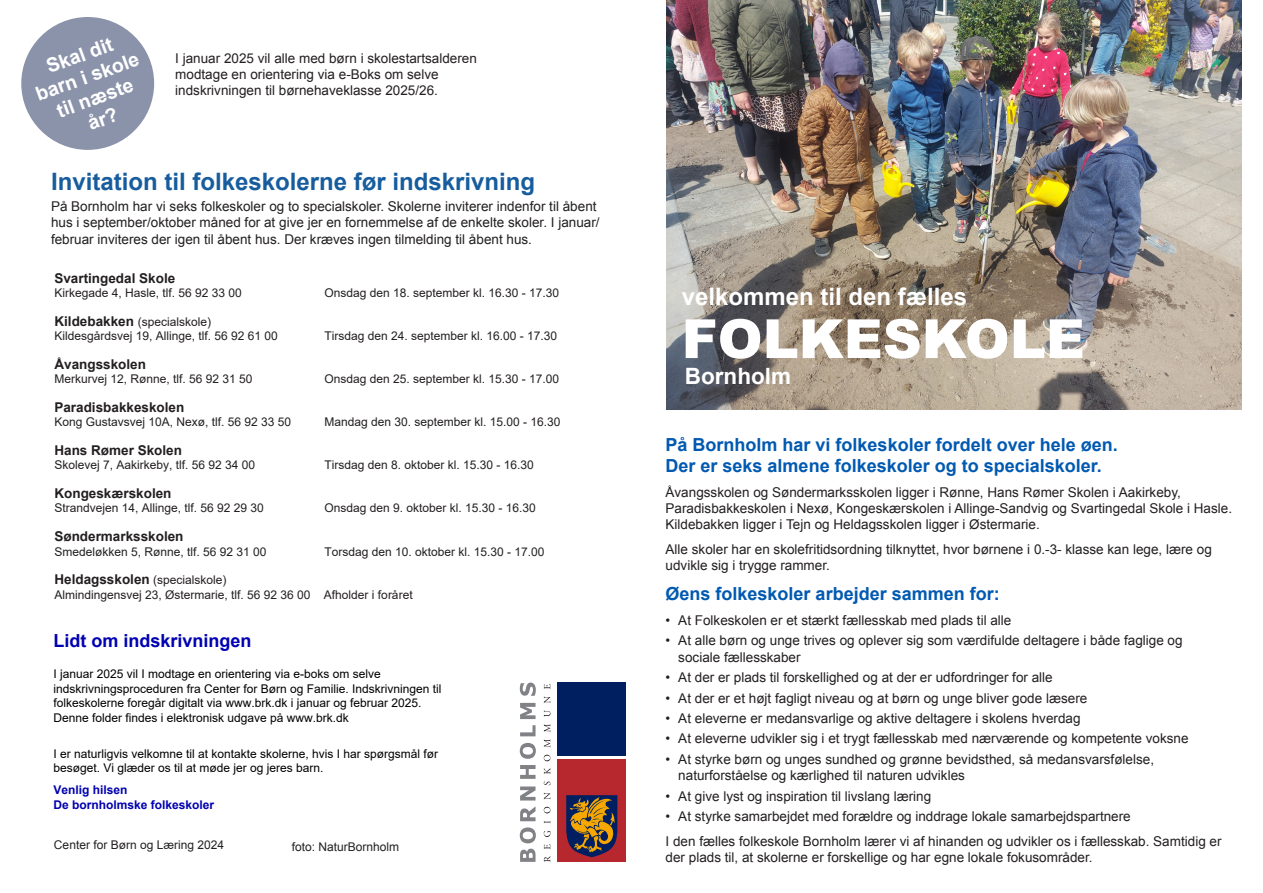
<style>
.page{position:relative;width:1263px;height:893px;background:#fff}
.page>*{position:absolute;margin:0;border:0;box-sizing:border-box;transform-origin:0 0}
.Afsnitsformat_1{font:900 54px "Arial";color:#fff}
.Afsnitsformat_1-2{font:700 24px "Arial";color:#175d9e}
.Afsnitsformat_1-3{font:700 24px "Arial";color:#fff}
.Afsnitsformat_1-4{font:700 22.5px "Arial";color:#fff}
.Afsnitsformat_1-5{font:700 19.5px "Arial";color:#fff}
.Afsnitsformat_1-6{font:700 18px/21.6px "Arial";color:#0059b1}
.t1{font:700 18px "Arial";color:#0000b3}
.t2{font:13.5px/16.2px "Arial";color:#231f20}
.t3{font:700 13.5px "Arial";color:#231f20}
.t4{font:12px/14.2px "Arial";color:#231f20}
.t5{font:12px/14.4px "Arial";color:#000}
.t6{font:700 12px/14.4px "Arial";color:#0000b0}
.t7{font:12px "Arial";color:#231f20}
.s1{font-style:inherit}
.s2{font-weight:700;font-size:13.5px}
</style>
<div class="page">
<img style="left:666px;top:0;width:575px;height:409px">
<div style="left:21px;top:17px;width:133px;height:133px;background:#8b93aa;border-radius:50%"></div>
<div style="left:558px;top:759px;width:68px;height:103px;background:#b6282d"></div>
<div style="left:558px;top:683px;width:68px;height:73px;background:#001f61"></div>
<svg style="left:566px;top:795px;width:51px;height:62px;background:#6a5138"></svg>
<svg style="left:544px;top:684px;width:6px;height:178px"></svg>
<svg style="left:520px;top:683px;width:16px;height:179px"></svg>
<p class="Afsnitsformat_1-5" style="left:43px;top:55px;width:71px;rotate:-20deg">Skal dit</p>
<p class="Afsnitsformat_1-5" style="left:32px;top:83px;width:110px;rotate:-20deg">barn i skole</p>
<p class="Afsnitsformat_1-5" style="left:53px;top:99px;width:82px;rotate:-20deg">til næste</p>
<p class="t2" style="left:175px;top:50px;width:303px">I januar 202<span class="s1">5</span> vil alle med børn i skolestartsalder<span class="s1">en </span>modtage en orientering via e-Boks om selve indskrivningen til børnehaveklasse 202<span class="s1">5</span>/2<span class="s1">6</span>.</p>
<p class="Afsnitsformat_1-2" style="left:51px;top:165px;width:486px">Invitation til folkeskolerne før indskrivning</p>
<p class="t2" style="left:51px;top:198px;width:550px">På Bornholm har vi seks folkeskoler og to specialskoler. Skolerne inviterer indenfor til åbent hus i september/oktober måned for at give jer en fornemmelse af de enkelte skoler. I januar/ februar inviteres der igen til åbent hus. Der kræves ingen tilmelding til åbent hus.</p>
<p class="t3" style="left:54px;top:268px;width:122px">Svartingedal Skole</p>
<p class="t4" style="left:54px;top:286px;width:189px">Kirkegade 4, Hasle, tlf. 56 92 33 00</p>
<p class="t4" style="left:324px;top:286px;width:236px">Onsdag den 18. september kl. 16.30 - 17.30</p>
<p class="t4" style="left:54px;top:314px;width:225px"><span class="s2">Kildebakken</span> (specialskole)<br>Kildesgårdsvej 19, Allinge, tlf. 56 92 61 00</p>
<p class="t4" style="left:324px;top:329px;width:234px">Tirsdag den 24. september kl. <span class="s1">16.00 - 17.30</span></p>
<p class="t3" style="left:54px;top:355px;width:93px">Åvangsskolen</p>
<p class="t4" style="left:54px;top:372px;width:200px">Merkurvej 12, Rønne, tlf. 56 92 31 50</p>
<p class="t4" style="left:324px;top:372px;width:236px">Onsdag den 25. september kl. 15.30 - 17.00</p>
<p class="t3" style="left:54px;top:398px;width:131px">Paradisbakkeskolen</p>
<p class="t4" style="left:54px;top:415px;width:238px">Kong Gustavsvej 10A, Nexø, tlf. 56 92 33 50</p>
<p class="t4" style="left:324px;top:415px;width:238px">Mandag den 30. september kl. 15.00 - 16.30</p>
<p class="t3" style="left:54px;top:441px;width:129px">Hans Rømer Skolen</p>
<p class="t4" style="left:54px;top:458px;width:202px">Skolevej 7, Aakirkeby, tlf. 56 92 34 00</p>
<p class="t4" style="left:324px;top:458px;width:211px">Tirsdag den 8. oktober kl. 15.30 - 16.30</p>
<p class="t3" style="left:54px;top:484px;width:119px">Kongeskærskolen</p>
<p class="t4" style="left:54px;top:501px;width:211px">Strandvejen 14, Allinge, tlf. 56 92 29 30</p>
<p class="t4" style="left:324px;top:501px;width:213px">Onsdag den 9. oktober kl. 15.30 - 16.30</p>
<p class="t3" style="left:54px;top:527px;width:131px">Søndermarksskolen</p>
<p class="t4" style="left:54px;top:544px;width:214px">Smedeløkken 5, Rønne, tlf. 56 92 31 00</p>
<p class="t4" style="left:324px;top:544px;width:222px">Torsdag den 10. oktober kl. 15.30 - 17.00</p>
<p class="t4" style="left:54px;top:573px;width:360px"><span class="s2">Heldagsskolen</span> (specialskole)<br>Almindingensvej 23, Østermarie, tlf. 56 92 36 00 Afholder i foråret</p>
<h3 class="t1" style="left:53px;top:628px;width:200px">Lidt om indskrivningen</h3>
<p class="t5" style="left:53px;top:667px;width:390px">I januar 2025 vil I modtage en orientering via e-boks om selve indskrivningsproceduren fra Center for Børn og Familie. Indskrivningen til folkeskolerne foregår digitalt via www.brk.dk i januar og februar 2025.<br>Denne folder findes i elektronisk udgave på www.brk.dk</p>
<p class="t5" style="left:53px;top:746px;width:386px">I er naturligvis velkomne til at kontakte skolerne, hvis I har spørgsmål før besøget. Vi glæder os til at møde jer og jeres barn.</p>
<p class="t6" style="left:53px;top:783px;width:162px">Venlig hilsen<br>De bornholmske folkeskoler</p>
<p class="t4" style="left:54px;top:838px;width:172px"><span class="s1">Center for</span> Børn og Læring <span class="s1">202</span>4</p>
<p class="t7" style="left:292px;top:839px;width:109px">foto: NaturBornholm</p>
<p class="Afsnitsformat_1-3" style="left:682px;top:280px;width:287px">velkommen til den fælles</p>
<p class="Afsnitsformat_1" style="left:682px;top:300px;width:405px">FOLKESKOLE</p>
<p class="Afsnitsformat_1-4" style="left:685px;top:361px;width:108px">Bornholm</p>
<p class="Afsnitsformat_1-6" style="left:665px;top:434px;width:454px">På Bornholm har vi folkeskoler fordelt over hele øen.<br>Der er seks almene folkeskoler og to specialskoler.</p>
<p class="t2" style="left:665px;top:484px;width:568px">Åvangsskolen og Søndermarksskolen ligger i Rønne, Hans Rømer Skolen i Aakirkeby,<br>Paradisbakkeskolen i Nexø, Kongeskærskolen i Allinge-Sandvig og Svartingedal Skole i Hasle.<br>Kildebakken ligger i Tejn og Heldagsskolen ligger i Østermarie.</p>
<p class="t2" style="left:665px;top:541px;width:548px">Alle skoler har en skolefritidsordning tilknyttet, hvor børnene i 0.-3- klasse kan lege, lære og udvikle sig i trygge rammer.</p>
<p class="Afsnitsformat_1-6" style="left:665px;top:584px;width:336px">Øens folkeskoler arbejder sammen for:</p>
<p class="t2" style="left:665px;top:612px;width:347px">• At Folkeskolen er et stærkt fællesskab med plads til alle</p>
<p class="t2" style="left:678px;top:633px;width:506px;text-indent:-13px">• At alle børn og unge trives og oplever sig som værdifulde deltagere i både faglige og sociale fællesskaber</p>
<p class="t2" style="left:665px;top:669px;width:389px">• At der er plads til forskellighed og at der er udfordringer for alle</p>
<p class="t2" style="left:665px;top:690px;width:423px">• At der er et højt fagligt niveau og at børn og unge bliver gode læsere</p>
<p class="t2" style="left:665px;top:710px;width:416px">• At eleverne er medansvarlige og aktive deltagere i skolens hverdag</p>
<p class="t2" style="left:665px;top:731px;width:524px">• At eleverne udvikler sig i et trygt fællesskab med nærværende og kompetente voksne</p>
<p class="t2" style="left:678px;top:751px;width:477px;text-indent:-13px">• At styrke børn og unges sundhed og grønne bevidsthed, så medansvarsfølelse, naturforståelse og kærlighed til naturen udvikles</p>
<p class="t2" style="left:665px;top:788px;width:267px">• At give lyst og inspiration til livslang læring</p>
<p class="t2" style="left:665px;top:808px;width:467px">• At styrke samarbejdet med forældre og inddrage lokale samarbejdspartnere</p>
<p class="t2" style="left:665px;top:833px;width:557px">I den fælles folkeskole Bornholm lærer vi af hinanden og udvikler os i fællesskab. Samtidig er der plads til, at skolerne er forskellige og har egne lokale fokusområder.</p>
</div>
